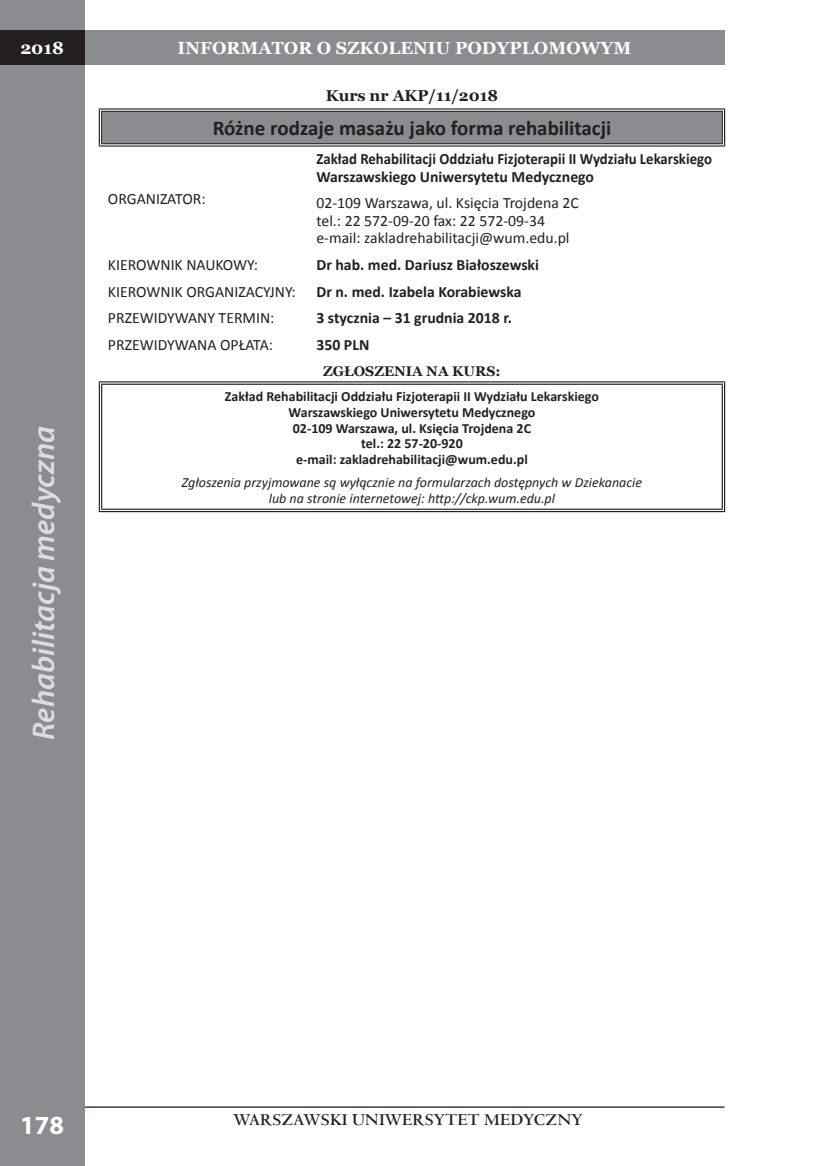
<style>
.page{position:relative;width:819px;height:1166px;background:#fff}
.page>*{position:absolute;margin:0;border:0;box-sizing:border-box;transform-origin:0 0}
.t1{font:italic 600 31.5px "Myriad Pro";color:#dcdddf}
.t2{font:700 26.25px "Myriad Pro";color:#fff}
.t3{font:700 21px "Calibri";color:#231f20}
.t4{font:700 17.5px "Georgia";letter-spacing:.005em;color:#fff}
.t5{font:700 17.5px "Venetian 301 EU";color:#231f20}
.t6{font:15.75px/17.5px "Calibri";color:#231f20}
.t7{font:700 15.75px/17.5px "Calibri";color:#231f20;scale:.94 1}
.t8{font:700 15.75px "Calibri";color:#231f20}
.t9{font:700 15.75px "Georgia";color:#231f20}
.t10{font:700 14px/15.8px "Calibri";color:#231f20;text-align:center}
.t11{font:italic 14px/15.8px "Calibri";color:#231f20;text-align:center}
.t12{font:700 14px "Georgia";color:#231f20}
</style>
<div class="page">
<hr style="left:0;top:1106px;width:724px;height:2px;background:#231f20">
<div style="left:0;top:0;width:84px;height:1166px;background:#8a8c8f"></div>
<div style="left:0;top:30px;width:724px;height:34px;background:#8a8c8f"></div>
<div style="left:0;top:30px;width:84px;height:34px;background:#231f20"></div>
<div style="left:100px;top:110px;width:623px;height:35px;background:#8a8c8f"></div>
<svg style="left:100px;top:382px;width:209px;height:2px"></svg>
<svg style="left:309px;top:382px;width:415px;height:3px"></svg>
<svg style="left:722px;top:385px;width:1px;height:124px"></svg>
<hr style="left:99px;top:108px;width:210px;height:4px;background:#c4c3c3">
<hr style="left:99px;top:112px;width:3px;height:31px;background:#fff">
<hr style="left:309px;top:108px;width:416px;height:4px;background:#c4c3c3">
<svg style="left:722px;top:112px;width:1px;height:31px"></svg>
<hr style="left:99px;top:143px;width:210px;height:4px;background:#bdbcbc">
<hr style="left:309px;top:143px;width:416px;height:4px;background:#bdbcbc">
<hr style="left:99px;top:381px;width:210px;height:1px;background:#231f20">
<hr style="left:101px;top:384px;width:208px;height:1px;background:#231f20">
<hr style="left:99px;top:382px;width:1px;height:129px;background:#231f20">
<hr style="left:101px;top:385px;width:1px;height:124px;background:#231f20">
<hr style="left:309px;top:381px;width:416px;height:1px;background:#231f20">
<hr style="left:309px;top:384px;width:413px;height:1px;background:#231f20">
<hr style="left:721px;top:385px;width:1px;height:124px;background:#231f20">
<hr style="left:724px;top:382px;width:1px;height:129px;background:#231f20">
<hr style="left:101px;top:509px;width:208px;height:1px;background:#231f20">
<hr style="left:99px;top:511px;width:210px;height:1px;background:#231f20">
<hr style="left:309px;top:509px;width:413px;height:1px;background:#231f20">
<hr style="left:309px;top:511px;width:416px;height:1px;background:#231f20">
<hr style="left:99px;top:108px;width:210px;height:2px;background:#231f20">
<hr style="left:101px;top:111px;width:208px;height:1px;background:#231f20">
<hr style="left:99px;top:110px;width:1px;height:35px;background:#231f20">
<hr style="left:101px;top:112px;width:1px;height:31px;background:#231f20">
<hr style="left:309px;top:108px;width:416px;height:2px;background:#231f20">
<hr style="left:309px;top:111px;width:413px;height:1px;background:#231f20">
<hr style="left:721px;top:112px;width:1px;height:31px;background:#231f20">
<hr style="left:724px;top:110px;width:1px;height:35px;background:#231f20">
<hr style="left:101px;top:143px;width:208px;height:1px;background:#231f20">
<hr style="left:99px;top:145px;width:210px;height:2px;background:#231f20">
<hr style="left:309px;top:143px;width:413px;height:1px;background:#231f20">
<hr style="left:309px;top:145px;width:416px;height:2px;background:#231f20">
<p class="t4" style="left:20px;top:36px;width:45px">2018</p>
<p class="t4" style="left:177px;top:36px;width:455px">INFORMATOR O SZKOLENIU PODYPLOMOWYM</p>
<h1 class="t1" style="left:23px;top:740px;width:315px;rotate:-90deg">Rehabilitacja medyczna</h1>
<p class="t6" style="left:108px;top:189px;width:99px">ORGANIZATOR:</p>
<p class="t9" style="left:326px;top:85px;width:174px">Kurs nr AKP/11/2018</p>
<h3 class="t3" style="left:213px;top:115px;width:400px">Różne rodzaje masażu jako forma rehabilitacji</h3>
<p class="t7" style="left:316px;top:149px;width:422px">Zakład Rehabilitacji Oddziału Fizjoterapii II Wydziału Lekarskiego<br>Warszawskiego Uniwersytetu Medycznego</p>
<p class="t6" style="left:316px;top:194px;width:264px">02-109 Warszawa, ul. Księcia Trojdena 2C tel.: 22 572-09-20 fax: 22 572-09-34 e-mail: zakladrehabilitacji@wum.edu.pl</p>
<p class="t6" style="left:108px;top:255px;width:151px">KIEROWNIK NAUKOWY:</p>
<p class="t8" style="left:316px;top:255px;width:224px">Dr hab. med. Dariusz Białoszewski</p>
<p class="t6" style="left:108px;top:282px;width:189px">KIEROWNIK ORGANIZACYJNY:</p>
<p class="t8" style="left:316px;top:282px;width:206px">Dr n. med. Izabela Korabiewska</p>
<p class="t6" style="left:108px;top:309px;width:168px">PRZEWIDYWANY TERMIN:</p>
<p class="t8" style="left:316px;top:308px;width:197px">3 stycznia – 31 grudnia 2018 r.</p>
<p class="t6" style="left:108px;top:335px;width:167px">PRZEWIDYWANA OPŁATA:</p>
<p class="t8" style="left:316px;top:335px;width:54px">350 PLN</p>
<p class="t12" style="left:323px;top:362px;width:179px">ZGŁOSZENIA NA KURS:</p>
<p class="t10" style="left:225px;top:388px;width:375px">Zakład Rehabilitacji Oddziału Fizjoterapii II Wydziału Lekarskiego Warszawskiego Uniwersytetu Medycznego<br>02-109 Warszawa, ul. Księcia Trojdena 2C<br>tel.: 22 57-20-920<br>e-mail: zakladrehabilitacji@wum.edu.pl</p>
<p class="t11" style="left:182px;top:474px;width:462px">Zgłoszenia przyjmowane są wyłącznie na formularzach dostępnych w Dziekanacie lub na stronie internetowej: http://ckp.wum.edu.pl</p>
<h2 class="t2" style="left:20px;top:1107px;width:45px">178</h2>
<p class="t5" style="left:233px;top:1109px;width:351px">WARSZAWSKI UNIWERSYTET MEDYCZNY</p>
</div>
